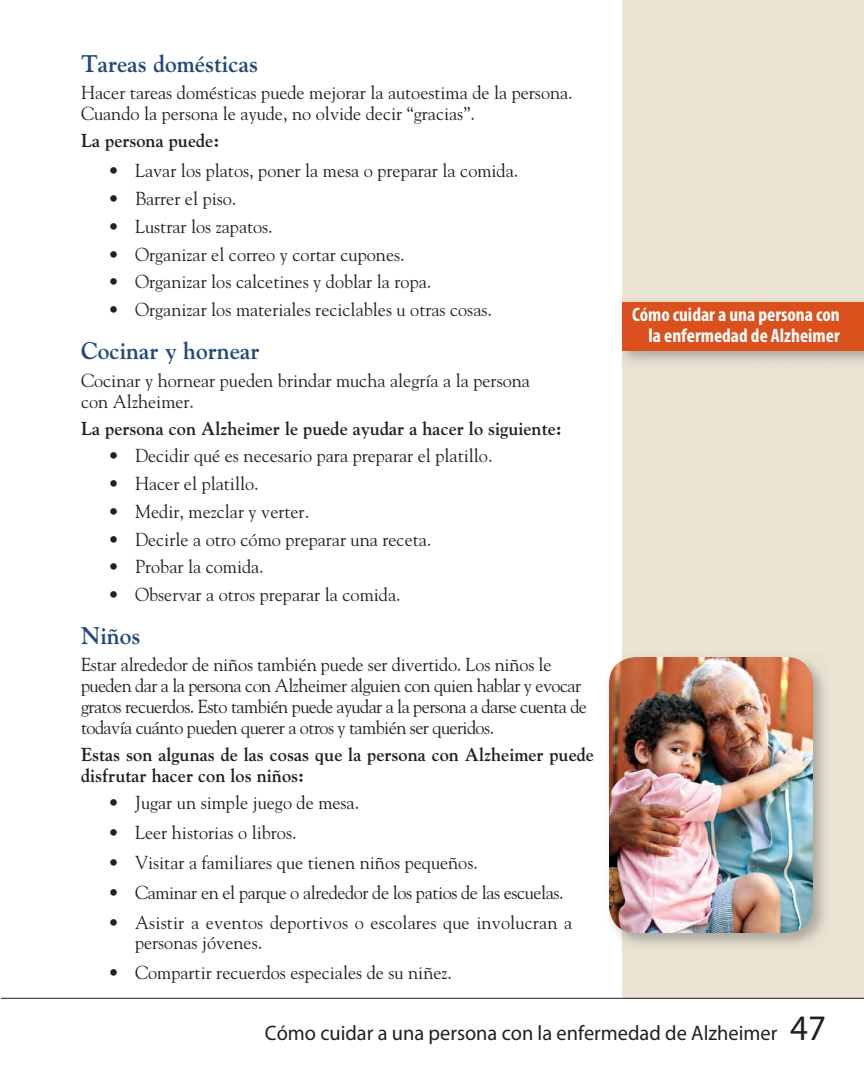
<style>
.page{position:relative;width:864px;height:1080px;background:#fff}
.page>*{position:absolute;margin:0;border:0;box-sizing:border-box;transform-origin:0 0}
.t1{font:700 24px "Goudy";color:#20487b}
.t2{font:21px "Myriad Pro";color:#231f20}
.t3{font:700 condensed 19.5px/21px "Myriad Pro";color:#fff;text-align:right}
.t4{font:18.75px/21px "Goudy";color:#231f20}
.t5{font:18.75px/21px "Goudy";letter-spacing:-.03em;color:#231f20}
.t6{font:700 18.75px/21px "Goudy";color:#231f20}
.t7{font:18.75px "Goudy";letter-spacing:-.02em;color:#231f20}
.s1{font-size:36px}
</style>
<div class="page">
<div style="left:622px;top:0;width:242px;height:998px;background:#ebe4d5"></div>
<hr style="left:1px;top:998px;width:863px;height:1px;background:#231f20">
<img style="left:622px;top:350px;width:242px;height:13px">
<div style="left:622px;top:302px;width:242px;height:48px;background:#da511d"></div>
<img style="left:609px;top:657px;width:204px;height:276px">
<h5 class="t1" style="left:81px;top:49px;width:179px">Tareas domésticas</h5>
<p class="t4" style="left:81px;top:82px;width:493px">Hacer tareas domésticas puede mejorar la autoestima de la persona.<br>Cuando la persona le ayude, no olvide decir “gracias”.</p>
<p class="t6" style="left:81px;top:130px;width:140px">La persona puede:</p>
<p class="t4" style="left:108px;top:160px;width:412px">• Lavar los platos, poner la mesa o preparar la comida.</p>
<p class="t4" style="left:108px;top:188px;width:130px">• Barrer el piso.</p>
<p class="t4" style="left:108px;top:215px;width:166px">• Lustrar los zapatos.</p>
<p class="t4" style="left:108px;top:243px;width:298px">• Organizar el correo y cortar cupones.</p>
<p class="t4" style="left:108px;top:271px;width:325px">• Organizar los calcetines y doblar la ropa.</p>
<p class="t4" style="left:108px;top:299px;width:386px">• Organizar los materiales reciclables u otras cosas.</p>
<h5 class="t1" style="left:81px;top:336px;width:180px">Cocinar y hornear</h5>
<p class="t4" style="left:81px;top:369px;width:451px">Cocinar y hornear pueden brindar mucha alegría a la persona con Alzheimer.</p>
<p class="t6" style="left:81px;top:417px;width:482px">La persona con Alzheimer le puede ayudar a hacer lo siguiente:</p>
<p class="t4" style="left:108px;top:445px;width:386px">• Decidir qué es necesario para preparar el platillo.</p>
<p class="t4" style="left:108px;top:472px;width:152px">• Hacer el platillo.</p>
<p class="t4" style="left:108px;top:500px;width:203px">• Medir, mezclar y verter.</p>
<p class="t4" style="left:108px;top:528px;width:325px">• Decirle a otro cómo preparar una receta.</p>
<p class="t4" style="left:108px;top:556px;width:157px">• Probar la comida.</p>
<p class="t4" style="left:108px;top:583px;width:294px">• Observar a otros preparar la comida.</p>
<h5 class="t1" style="left:81px;top:621px;width:61px">Niños</h5>
<p class="t5" style="left:81px;top:654px;width:508px">Estar alrededor de niños también puede ser divertido. Los niños le pueden dar a la persona con Alzheimer alguien con quien hablar y evocar gratos recuerdos. Esto también puede ayudar a la persona a darse cuenta de todavía cuánto pueden querer a otros y también ser queridos.</p>
<p class="t6" style="left:81px;top:744px;width:515px">Estas son algunas de las cosas que la persona con Alzheimer puede disfrutar hacer con los niños:</p>
<p class="t4" style="left:108px;top:791px;width:253px">• Jugar un simple juego de mesa.</p>
<p class="t4" style="left:108px;top:821px;width:190px">• Leer historias o libros.</p>
<p class="t4" style="left:108px;top:851px;width:371px">• Visitar a familiares que tienen niños pequeños.</p>
<p class="t7" style="left:108px;top:880px;width:457px">• Caminar en el parque o alrededor de los patios de las escuelas.</p>
<p class="t4" style="left:135px;top:911px;width:439px;line-height:20.2px;text-indent:-27px">• Asistir a eventos deportivos o escolares que involucran a personas jóvenes.</p>
<p class="t4" style="left:108px;top:961px;width:346px">• Compartir recuerdos especiales de su niñez.</p>
<p class="t3" style="left:632px;top:303px;width:209px">Cómo cuidar a una persona con la enfermedad de Alzheimer</p>
<p class="t2" style="left:265px;top:1021px;width:563px">Cómo cuidar a una persona con la enfermedad de Alzheimer <span class="s1">47</span></p>
</div>
